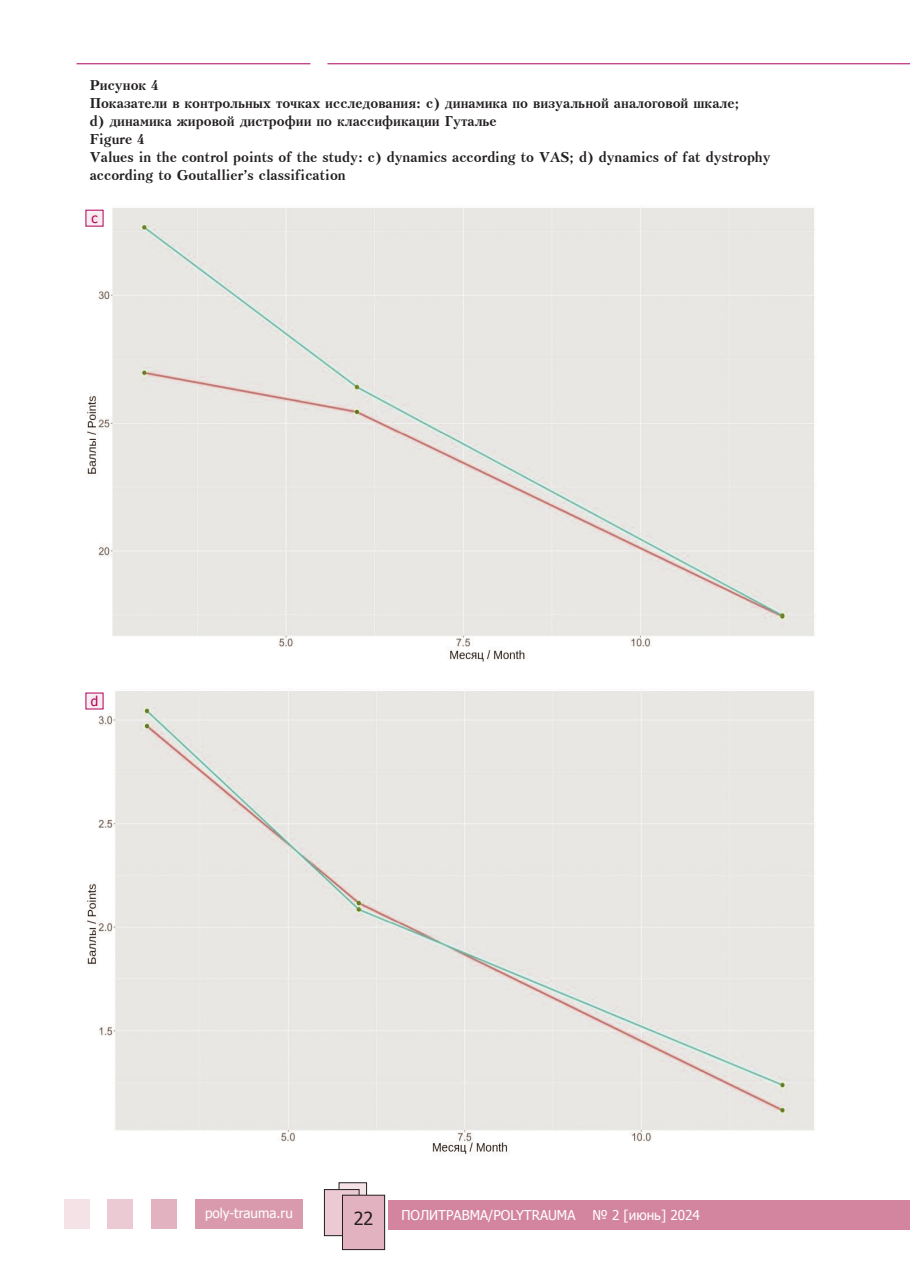
<style>
.page{position:relative;width:910px;height:1280px;background:#fff}
.page>*{position:absolute;margin:0;border:0;box-sizing:border-box;transform-origin:0 0}
.t1{font:18px "Tahoma";color:#231f20}
.t2{font:700 13.5px/18px "Kudrashov";color:#231f20}
.t3{font:13.5px "Tahoma";color:#fff}
.t4{font:13.5px "Tahoma";color:#b1015c}
</style>
<div class="page">
<div style="left:196px;top:1198px;width:107px;height:30px;background:#da9aae"></div>
<div style="left:151px;top:1198px;width:25px;height:30px;background:#e3b2c1"></div>
<div style="left:107px;top:1198px;width:26px;height:30px;background:#eccad4"></div>
<div style="left:64px;top:1198px;width:25px;height:30px;background:#f5e2e7"></div>
<div style="left:389px;top:1199px;width:521px;height:30px;background:#d3859f"></div>
<div style="left:339px;top:1183px;width:28px;height:36px;background:#f5e2e7"></div>
<div style="left:339px;top:1182px;width:28px;height:37px;border:1px solid #231f20"></div>
<div style="left:324px;top:1189px;width:35px;height:47px;background:#eccad4"></div>
<div style="left:324px;top:1189px;width:35px;height:47px;border:1px solid #231f20"></div>
<div style="left:342px;top:1195px;width:43px;height:54px;background:#e3b2c1"></div>
<div style="left:342px;top:1195px;width:43px;height:55px;border:1px solid #231f20"></div>
<hr style="left:327px;top:63px;width:583px;height:1px;background:#b1015c">
<hr style="left:77px;top:63px;width:233px;height:1px;background:#b1015c">
<img style="left:85px;top:207px;width:730px;height:454px">
<img style="left:85px;top:691px;width:730px;height:464px">
<div style="left:86px;top:210px;width:17px;height:16px;background:#f8ecef"></div>
<div style="left:86px;top:693px;width:17px;height:16px;background:#f8ecef"></div>
<p class="t2" style="left:90px;top:76px;width:682px">Рисунок 4<br>Показатели в контрольных точках исследования: c) динамика по визуальной аналоговой шкале;<br>d) динамика жировой дистрофии по классификации Гуталье<br>Figure 4<br>Values in the control points of the study: c) dynamics according to VAS; d) dynamics of fat dystrophy according to Goutallier’s classification</p>
<p class="t4" style="left:91px;top:209px;width:8px">c</p>
<p class="t4" style="left:91px;top:692px;width:9px">d</p>
<p class="t3" style="left:205px;top:1204px;width:89px">poly-trauma.ru</p>
<h1 class="t1" style="left:354px;top:1206px;width:21px">22</h1>
<p class="t3" style="left:401px;top:1206px;width:176px">ПОЛИТРАВМА/POLYTRAUMA</p>
<p class="t3" style="left:592px;top:1206px;width:109px">№ 2 [июнь] 2024</p>
</div>
